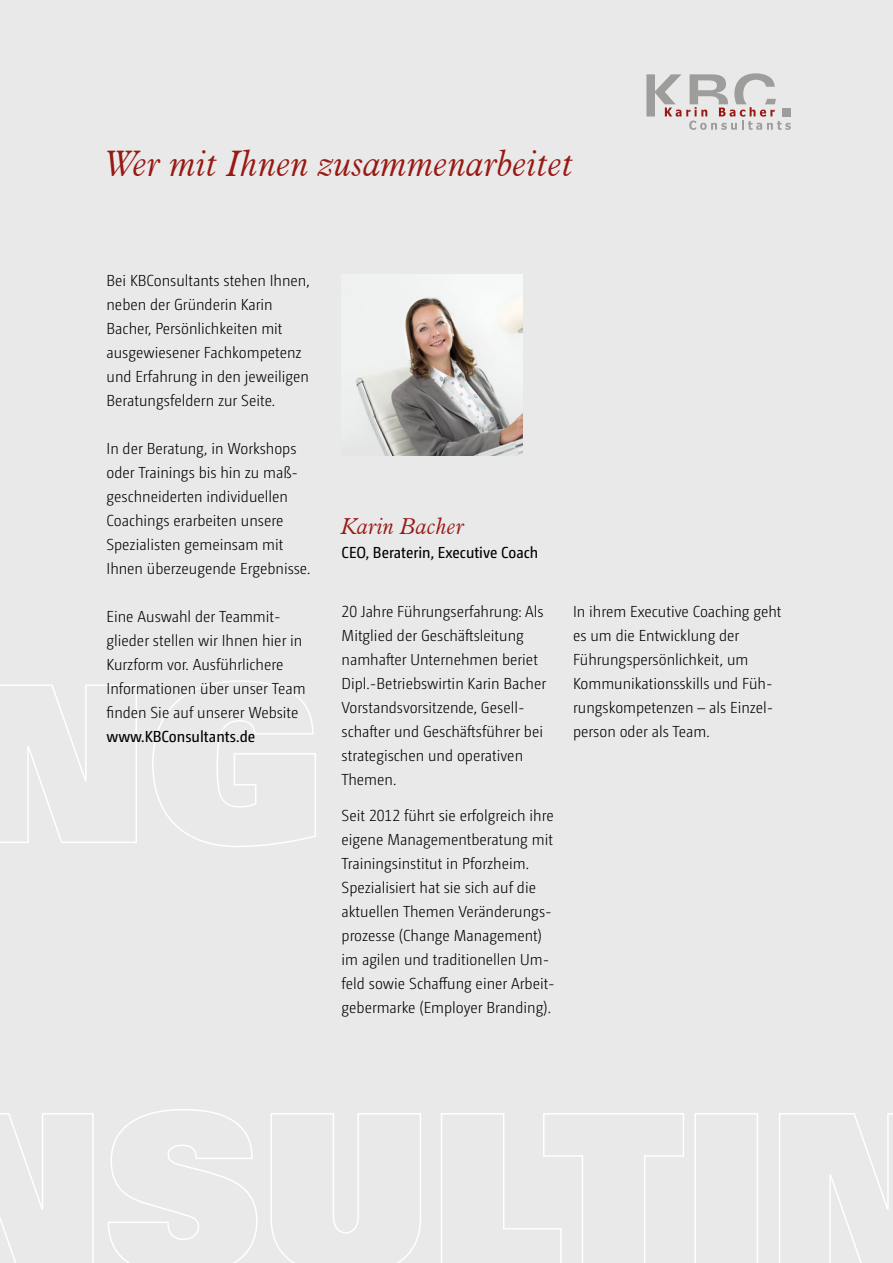
<style>
.page{position:relative;width:893px;height:1263px;background:#e9e9e9}
.page>*{position:absolute;margin:0;border:0;box-sizing:border-box;transform-origin:0 0}
.t1{font:italic 300 36px "Aldine 721 BT";color:#981914}
.t2{font:italic 300 22.5px "Aldine 721 BT";color:#981914}
.t3{font:300 15.9px/24px "Camingo LT Pro";color:#000}
.t4{font:15.9px "Camingo LT Pro";color:#000}
</style>
<div class="page">
<svg style="left:0;top:680px;width:316px;height:167px"></svg>
<svg style="left:0;top:1109px;width:893px;height:154px"></svg>
<svg style="left:646px;top:73px;width:145px;height:57px"></svg>
<img style="left:356px;top:274px;width:166px;height:181px">
<h1 class="t1" style="left:106px;top:142px;width:470px">Wer mit Ihnen zusammenarbeitet</h1>
<p class="t3" style="left:107px;top:269px;width:205px">Bei KBConsultants stehen Ihnen, neben der Gründerin Karin<br>Bacher, Persönlichkeiten mit ausgewiesener Fachkompetenz und Erfahrung in den jeweiligen<br>Beratungsfeldern zur Seite.</p>
<p class="t3" style="left:107px;top:437px;width:205px">In der Beratung, in Workshops oder Trainings bis hin zu maß&shy;geschneiderten individuellen<br>Coachings erarbeiten unsere<br>Spezialisten gemeinsam mit<br>Ihnen überzeugende Ergebnisse.</p>
<p class="t3" style="left:107px;top:605px;width:201px">Eine Auswahl der Teammit&shy;glieder stellen wir Ihnen hier in<br>Kurzform vor. Ausführlichere<br>Informationen über unser Team finden Sie auf unserer Website</p>
<p class="t4" style="left:107px;top:727px;width:150px">www.KBConsultants.de</p>
<h2 class="t2" style="left:342px;top:512px;width:125px">Karin Bacher</h2>
<p class="t4" style="left:342px;top:543px;width:198px">CEO, Beraterin, Executive Coach</p>
<p class="t3" style="left:342px;top:600px;width:206px">20 Jahre Führungserfahrung: Als<br>Mitglied der Geschäftsleitung namhafter Unternehmen beriet<br>Dipl.-Betriebswirtin Karin Bacher<br>Vorstandsvorsitzende, Gesell&shy;schafter und Geschäftsführer bei strategischen und operativen<br>Themen.</p>
<p class="t3" style="left:342px;top:804px;width:215px">Seit 2012 führt sie erfolgreich ihre eigene Managementberatung mit Trainingsinstitut in Pforzheim.<br>Spezialisiert hat sie sich auf die aktuellen Themen Veränderungs&shy;prozesse (Change Management) im agilen und traditionellen Um&shy;feld sowie Schaffung einer Arbeit&shy;gebermarke (Employer Branding).</p>
<p class="t3" style="left:573px;top:600px;width:210px">In ihrem Executive Coaching geht es um die Entwicklung der<br>Führungspersönlichkeit, um<br>Kommunikationsskills und Füh&shy;rungskompetenzen – als Einzel&shy;person oder als Team.</p>
</div>
